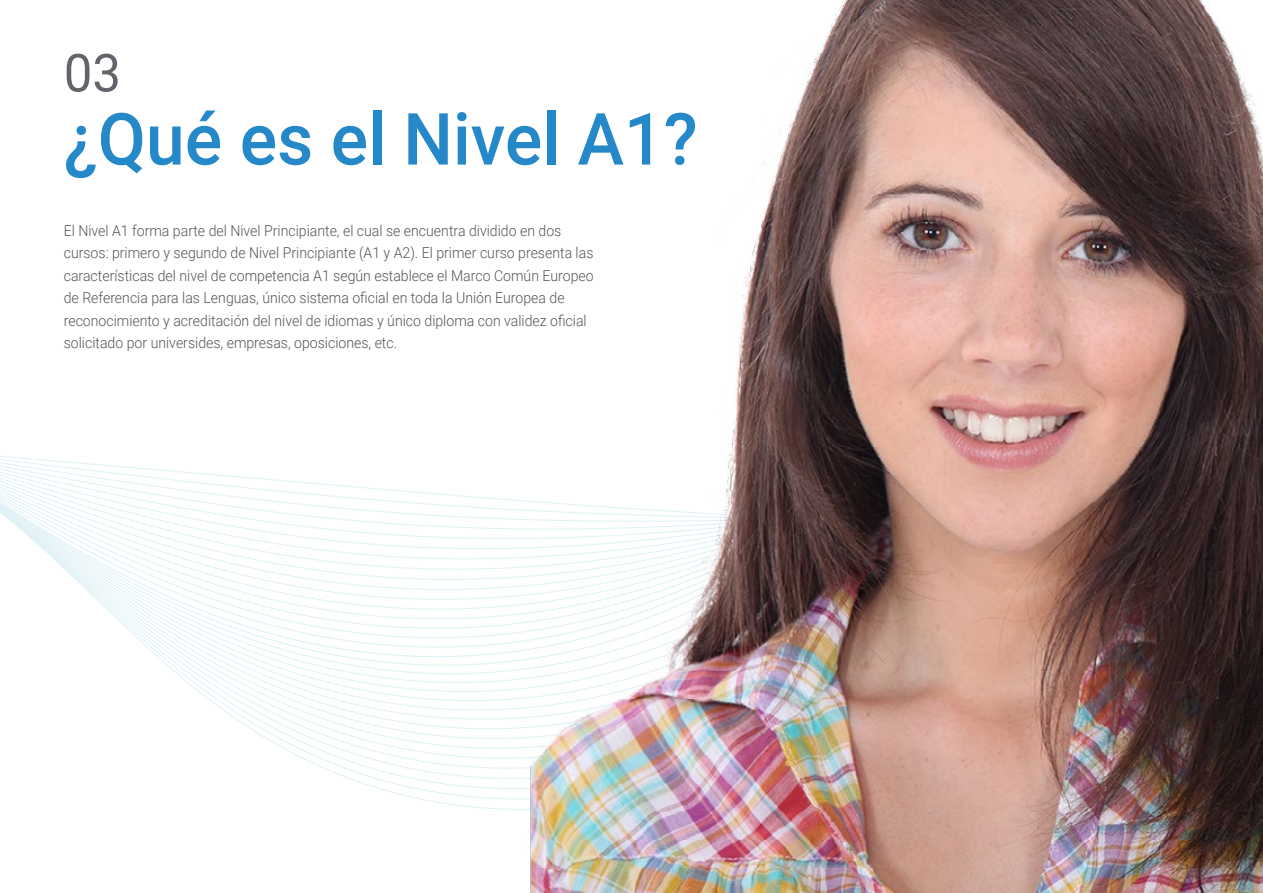
<style>
.page{position:relative;width:1263px;height:893px;background:#fff}
.page>*{position:absolute;margin:0;border:0;box-sizing:border-box;transform-origin:0 0}
.t1{font:500 72px "Roboto";color:#2488c9}
.t2{font:52.5px "Roboto";color:#61646a}
.t3{font:300 15px/22.5px "Roboto";color:#52555b;scale:.94 1}
</style>
<div class="page">
<svg style="left:0;top:456px;width:483px;height:353px"></svg>
<img style="left:483px;top:0;width:780px;height:893px">
<h2 class="t2" style="left:64px;top:36px;width:59px">03</h2>
<h1 class="t1" style="left:64px;top:89px;width:635px">¿Qué es el Nivel A1?</h1>
<p class="t3" style="left:64px;top:218px;width:565px">El Nivel A1 forma parte del Nivel Principiante, el cual se encuentra dividido en dos cursos: primero y segundo de Nivel Principiante (A1 y A2). El primer curso presenta las características del nivel de competencia A1 según establece el Marco Común Europeo de Referencia para las Lenguas, único sistema oficial en toda la Unión Europea de reconocimiento y acreditación del nivel de idiomas y único diploma con validez oficial solicitado por universides, empresas, oposiciones, etc.</p>
</div>
